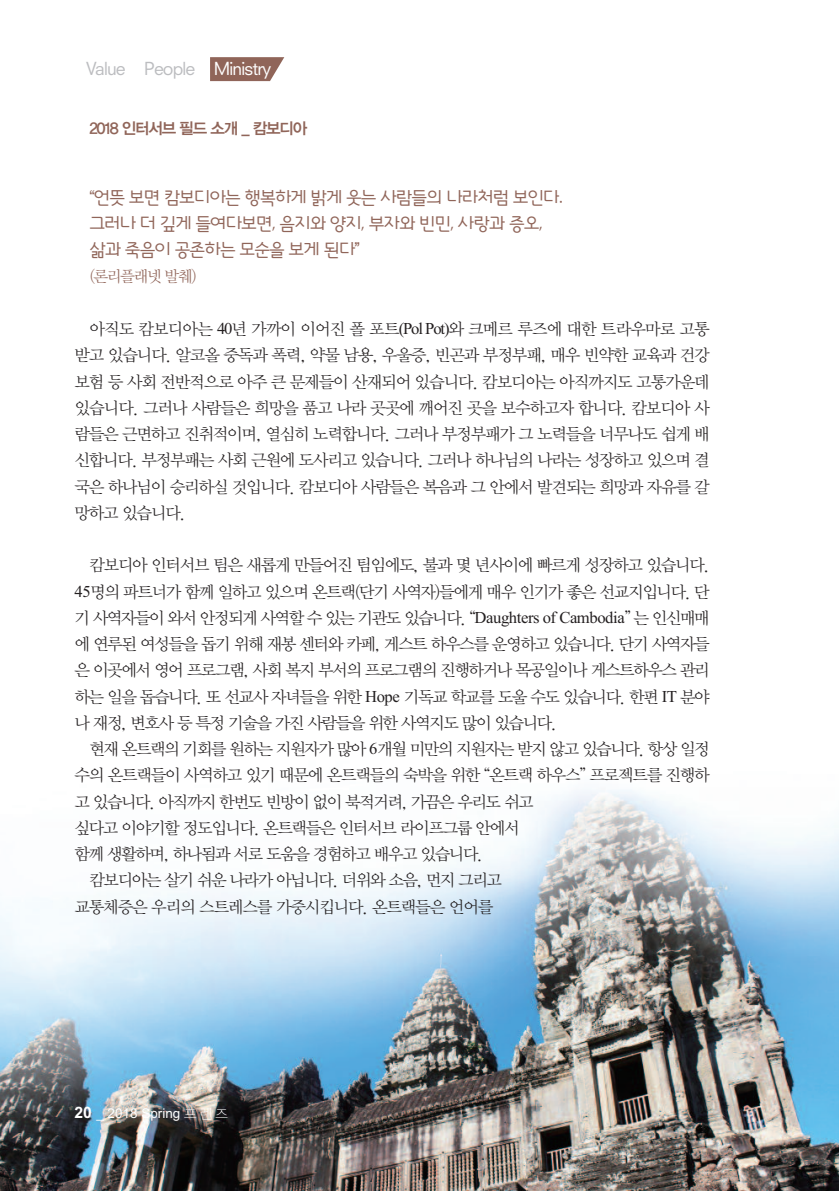
<style>
.page{position:relative;width:839px;height:1191px;background:#fff}
.page>*{position:absolute;margin:0;border:0;box-sizing:border-box;transform-origin:0 0}
.t1{font:17.5px/26.2px "Inter GTOTFL";letter-spacing:-.05em;color:#906559}
.t2{font:17.5px "Neuzeit SLT Std";letter-spacing:-.055em;color:#bcbdc0}
.t3{font:16.62px/26.2px "YDVY Mj O Std 12";letter-spacing:-.09em;color:#231f20;text-align:justify}
.t4{font:15.75px "YDVYGO Std 14";letter-spacing:-.075em;color:#906559}
.t5{font:15.75px "YDVY Mj O Std 12";letter-spacing:-.09em;color:#906559}
.t6{font:13.47px "Arial";color:#fff}
.s1{color:#fff}
.s2{font-family:"Times New Roman"}
.s3{font-weight:700;font-size:15.75px}
.s4{font-family:"YDVYGO Std 11"}
</style>
<div class="page">
<img style="left:0;top:790px;width:838px;height:401px">
<svg style="left:210px;top:57px;width:74px;height:24px"></svg>
<p class="t2" style="left:86px;top:62px;width:186px">Value People <span class="s1">Ministry</span></p>
<p class="t4" style="left:89px;top:121px;width:219px">2018 인터서브 필드 소개 _ 캄보디아</p>
<p class="t1" style="left:89px;top:184px;width:475px">“언뜻 보면 캄보디아는 행복하게 밝게 웃는 사람들의 나라처럼 보인다. 그러나 더 깊게 들여다보면, 음지와 양지, 부자와 빈민, 사랑과 증오, 삶과 죽음이 공존하는 모순을 보게 된다”</p>
<p class="t5" style="left:89px;top:269px;width:109px">(론리플래넷 발췌)</p>
<p class="t3" style="left:74px;top:316px;width:636px;text-indent:15px">아직도 캄보디아는 <span class="s2">40</span>년 가까이 이어진 폴 포트<span class="s2">(Pol Pot)</span>와 크메르 루즈에 대한 트라우마로 고통 받고 있습니다. 알코올 중독과 폭력, 약물 남용, 우울증, 빈곤과 부정부패, 매우 빈약한 교육과 건강 보험 등 사회 전반적으로 아주 큰 문제들이 산재되어 있습니다. 캄보디아는 아직까지도 고통가운데 있습니다. 그러나 사람들은 희망을 품고 나라 곳곳에 깨어진 곳을 보수하고자 합니다. 캄보디아 사 람들은 근면하고 진취적이며, 열심히 노력합니다. 그러나 부정부패가 그 노력들을 너무나도 쉽게 배 신합니다. 부정부패는 사회 근원에 도사리고 있습니다. 그러나 하나님의 나라는 성장하고 있으며 결 국은 하나님이 승리하실 것입니다. 캄보디아 사람들은 복음과 그 안에서 발견되는 희망과 자유를 갈 망하고 있습니다.</p>
<p class="t3" style="left:74px;top:552px;width:636px;text-indent:15px">캄보디아 인터서브 팀은 새롭게 만들어진 팀임에도, 불과 몇 년사이에 빠르게 성장하고 있습니다.<br><span class="s2">45</span>명의 파트너가 함께 일하고 있으며 온트랙(단기 사역자)들에게 매우 인기가 좋은 선교지입니다. 단 기 사역자들이 와서 안정되게 사역할 수 있는 기관도 있습니다. “<span class="s2">Daughters of Cambodia</span>” 는 인신매매 에 연루된 여성들을 돕기 위해 재봉 센터와 카페, 게스트 하우스를 운영하고 있습니다. 단기 사역자들 은 이곳에서 영어 프로그램, 사회 복지 부서의 프로그램의 진행하거나 목공일이나 게스트하우스 관리 하는 일을 돕습니다. 또 선교사 자녀들을 위한 <span class="s2">Hope</span> 기독교 학교를 도울 수도 있습니다. 한편 <span class="s2">IT</span> 분야 나 재정, 변호사 등 특정 기술을 가진 사람들을 위한 사역지도 많이 있습니다.</p>
<p class="t3" style="left:89px;top:736px;width:622px">현재 온트랙의 기회를 원하는 지원자가 많아 <span class="s2">6</span>개월 미만의 지원자는 받지 않고 있습니다. 항상 일정</p>
<p class="t3" style="left:74px;top:762px;width:636px">수의 온트랙들이 사역하고 있기 때문에 온트랙들의 숙박을 위한 “온트랙 하우스” 프로젝트를 진행하</p>
<p class="t3" style="left:74px;top:789px;width:460px">고 있습니다. 아직까지 한번도 빈방이 없이 북적거려, 가끔은 우리도 쉬고</p>
<p class="t3" style="left:74px;top:815px;width:446px">싶다고 이야기할 정도입니다. 온트랙들은 인터서브 라이프그룹 안에서</p>
<p class="t3" style="left:74px;top:841px;width:410px">함께 생활하며, 하나됨과 서로 도움을 경험하고 배우고 있습니다.</p>
<p class="t3" style="left:89px;top:867px;width:414px">캄보디아는 살기 쉬운 나라가 아닙니다. 더위와 소음, 먼지 그리고</p>
<p class="t3" style="left:74px;top:894px;width:420px">교통체증은 우리의 스트레스를 가중시킵니다. 온트랙들은 언어를</p>
<p class="t6" style="left:74px;top:1105px;width:155px"><span class="s3">20</span> _ 2018 Spring <span class="s4">프 렌 즈</span></p>
</div>
